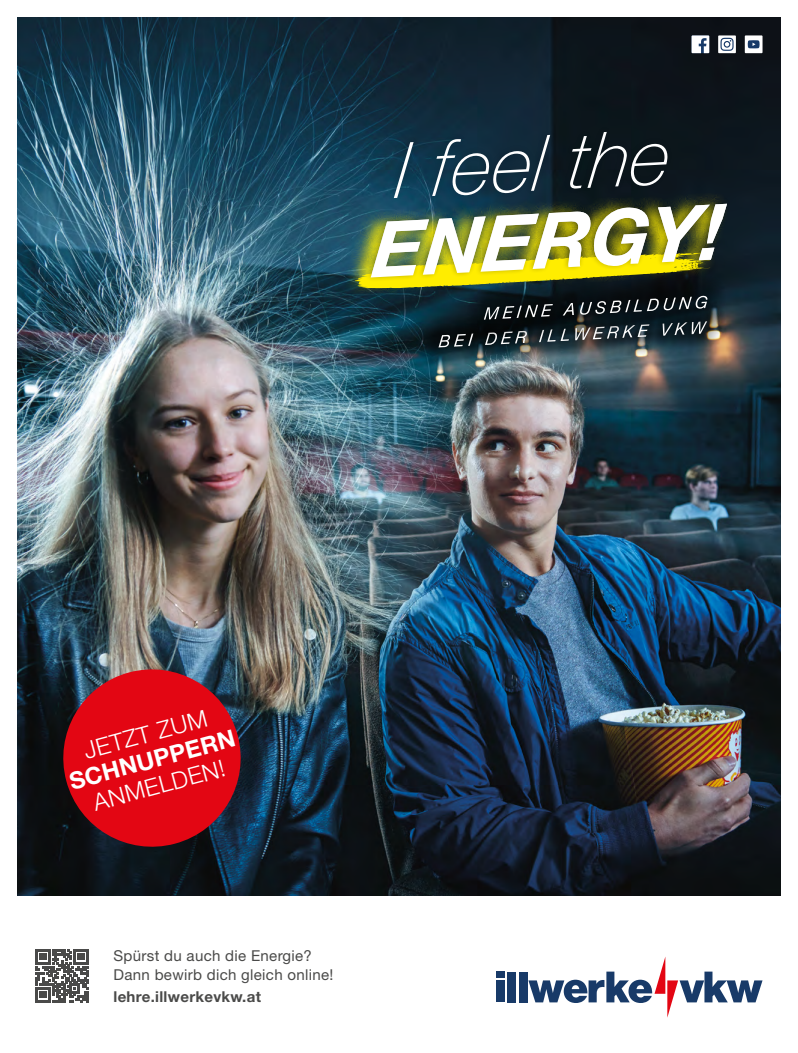
<style>
.page{position:relative;width:798px;height:1053px;background:#fff}
.page>*{position:absolute;margin:0;border:0;box-sizing:border-box;transform-origin:0 0}
.t1{font:300 23.75px "Helvetica Neue LT Std";color:#fff}
.t2{font:700 23.75px "Helvetica Neue LT Std";color:#fff}
.t3{font:15px/18.8px "Helvetica Neue LT Std";letter-spacing:.02em;color:#4a4a49}
.t4{font:700 15px "Helvetica Neue LT Std";letter-spacing:.02em;color:#4a4a49}
</style>
<div class="page">
<img style="left:18px;top:18px;width:762px;height:877px">
<svg style="left:345px;top:193px;width:8px;height:101px"></svg>
<img style="left:353px;top:121px;width:379px;height:247px">
<svg style="left:54px;top:659px;width:196px;height:197px;background:#9c1622"></svg>
<div style="left:496px;top:980px;width:8px;height:22px;background:#183a68"></div>
<div style="left:507px;top:971px;width:8px;height:31px;background:#183a68"></div>
<div style="left:519px;top:971px;width:8px;height:31px;background:#183a68"></div>
<svg style="left:528px;top:957px;width:234px;height:60px"></svg>
<div style="left:496px;top:971px;width:8px;height:6px;background:#183a68"></div>
<svg style="left:35px;top:949px;width:54px;height:53px"></svg>
<svg style="left:36px;top:949px;width:52px;height:53px"></svg>
<svg style="left:691px;top:35px;width:18px;height:18px"></svg>
<div style="left:744px;top:35px;width:18px;height:18px;background:#fff"></div>
<svg style="left:747px;top:40px;width:12px;height:8px"></svg>
<svg style="left:718px;top:35px;width:17px;height:18px"></svg>
<svg style="left:720px;top:38px;width:13px;height:13px"></svg>
<h1 class="t1" style="left:81px;top:736px;width:128px;rotate:-15deg">JETZT ZUM</h1>
<h1 class="t2" style="left:66px;top:767px;width:172px;rotate:-15deg">SCHNUPPERN</h1>
<h1 class="t1" style="left:90px;top:788px;width:137px;rotate:-15deg">ANMELDEN!</h1>
<p class="t3" style="left:113px;top:946px;width:221px">Spürst du auch die Energie?<br>Dann bewirb dich gleich online!</p>
<p class="t4" style="left:113px;top:987px;width:149px">lehre.illwerkevkw.at</p>
</div>
